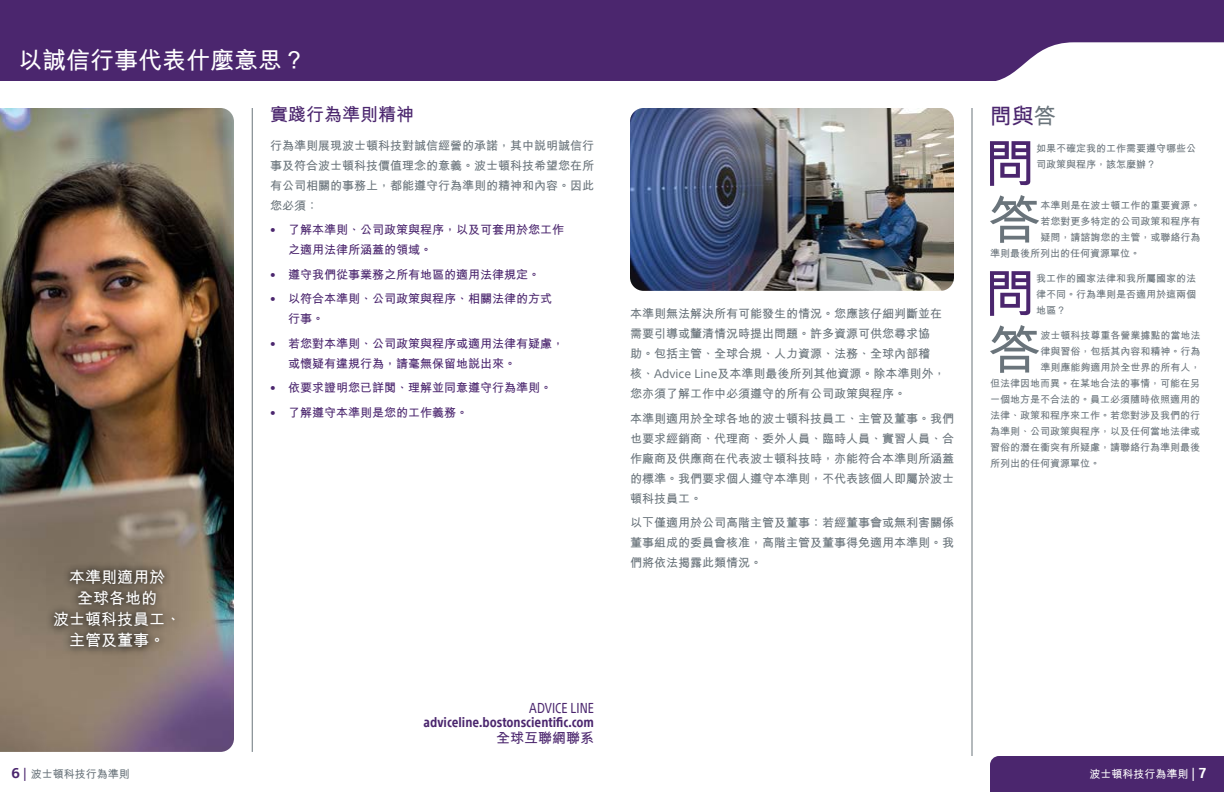
<style>
.page{position:relative;width:1224px;height:792px;background:#fff}
.page>*{position:absolute;margin:0;border:0;box-sizing:border-box;transform-origin:0 0}
.t1{font:700 52.4px "M Hei HK";color:#6a747b}
.t2{font:700 52.3px "M Hei HK";color:#4b266e}
.t3{font:700 24px "M Hei HK";color:#fff}
.t4{font:700 22px "M Hei HK";color:#4b266e}
.t5{font:700 18px "M Hei HK";color:#4b266e}
.t6{font:700 16px/21px "M Hei HK";color:#fff;text-align:center}
.t7{font:condensed 14px "SST";color:#4b266e}
.t8{font:700 14px "M Hei HK";color:#4b266e}
.t9{font:700 condensed 13.5px "SST";color:#4b266e}
.t10{font:700 12px/20px "M Hei HK";color:#6a747b;text-align:justify}
.t11{font:700 12px/20px "M Hei HK";color:#4b266e}
.t12{font:700 11px "M Hei HK";color:#6a747b}
.t13{font:700 11px "M Hei HK";color:#fff}
.t14{font:700 10px/16px "M Hei HK";color:#6a747b}
.s1{font-family:"SST";font-weight:300}
.s2{font-family:"SST";font-weight:400}
.s3{color:#6a747b}
.s4{font-family:"SST";font-size:14px;color:#4b266e}
.s5{font-size:14px;color:#4b266e}
.s6{font-size:14px}
.s7{font-family:"SST";font-size:14px}
</style>
<div class="page">
<div style="left:990px;top:756px;width:234px;height:36px;background:#4b266e"></div>
<img style="left:0;top:108px;width:234px;height:644px">
<div style="left:0;top:0;width:1224px;height:81px;background:#4b266e"></div>
<svg style="left:996px;top:42px;width:228px;height:39px;background:#e4dee9"></svg>
<img style="left:630px;top:108px;width:324px;height:183px">
<svg style="left:46px;top:561px;width:137px;height:95px;background:#736657"></svg>
<hr style="left:252px;top:108px;width:1px;height:644px;background:#6a747b">
<hr style="left:972px;top:108px;width:1px;height:648px;background:#6a747b">
<h3 class="t3" style="left:18px;top:43px;width:289px">以誠信行事代表什麼意思？</h3>
<h3 class="t6" style="left:53px;top:566px;width:129px">本準則適用於<br>全球各地的<br>波士頓科技員工、主管及董事。</h3>
<h3 class="t5" style="left:270px;top:101px;width:145px">實踐行為準則精神</h3>
<p class="t10" style="left:270px;top:135px;width:325px">行為準則展現波士頓科技對誠信經營的承諾，其中說明誠信行事及符合波士頓科技價值理念的意義。波士頓科技希望您在所有公司相關的事務上，都能遵守行為準則的精神和內容。因此您必須：</p>
<p class="t11" style="left:288px;top:219px;width:277px;text-indent:-18px"><span class="s1">•</span> 了解本準則、公司政策與程序，以及可套用於您工作之適用法律所涵蓋的領域。</p>
<p class="t11" style="left:270px;top:264px;width:271px"><span class="s1">•</span> 遵守我們從事業務之所有地區的適用法律規定。</p>
<p class="t11" style="left:288px;top:288px;width:265px;text-indent:-18px"><span class="s1">•</span> 以符合本準則、公司政策與程序、相關法律的方式行事。</p>
<p class="t11" style="left:288px;top:333px;width:277px;text-indent:-18px"><span class="s1">•</span> 若您對本準則、公司政策與程序或適用法律有疑慮，或懷疑有違規行為，請毫無保留地說出來。</p>
<p class="t11" style="left:270px;top:377px;width:283px"><span class="s1">•</span> 依要求證明您已詳閱、理解並同意遵守行為準則。</p>
<p class="t11" style="left:270px;top:402px;width:199px"><span class="s1">•</span> 了解遵守本準則是您的工作義務。</p>
<p class="t7" style="left:529px;top:700px;width:66px">ADVICE LINE</p>
<p class="t9" style="left:424px;top:714px;width:172px">adviceline.bostonscientific.com</p>
<p class="t8" style="left:496px;top:728px;width:99px">全球互聯網聯系</p>
<p class="t10" style="left:630px;top:303px;width:317px;text-align:left">本準則無法解決所有可能發生的情況。您應該仔細判斷並在需要引導或釐清情況時提出問題。許多資源可供您尋求協<br>助。包括主管、全球合規、人力資源、法務、全球內部稽<br>核、<span class="s2">Advice Line</span>及本準則最後所列其他資源。除本準則外，您亦須了解工作中必須遵守的所有公司政策與程序。</p>
<p class="t10" style="left:630px;top:407px;width:325px">本準則適用於全球各地的波士頓科技員工、主管及董事。我們也要求經銷商、代理商、委外人員、臨時人員、實習人員、合作廠商及供應商在代表波士頓科技時，亦能符合本準則所涵蓋的標準。我們要求個人遵守本準則，不代表該個人即屬於波士頓科技員工。</p>
<p class="t10" style="left:630px;top:512px;width:325px">以下僅適用於公司高階主管及董事：若經董事會或無利害關係董事組成的委員會核准，高階主管及董事得免適用本準則。我們將依法揭露此類情況。</p>
<h3 class="t4" style="left:990px;top:100px;width:67px">問與<span class="s3">答</span></h3>
<h2 class="t2" style="left:984px;top:125px;width:54px">問</h2>
<p class="t14" style="left:1036px;top:140px;width:161px">如果不確定我的工作需要遵守哪些公司政策與程序，該怎麼辦？</p>
<h1 class="t1" style="left:988px;top:182px;width:54px">答</h1>
<p class="t14" style="left:1041px;top:197px;width:161px">本準則是在波士頓工作的重要資源。</p>
<p class="t14" style="left:1041px;top:213px;width:161px">若您對更多特定的公司政策和程序有</p>
<p class="t14" style="left:1041px;top:229px;width:161px">疑問，請諮詢您的主管，或聯絡行為</p>
<p class="t14" style="left:990px;top:245px;width:152px">準則最後所列出的任何資源單位。</p>
<h2 class="t2" style="left:984px;top:255px;width:54px">問</h2>
<p class="t14" style="left:1036px;top:270px;width:161px;text-align:justify">我工作的國家法律和我所屬國家的法律不同。行為準則是否適用於這兩個地區？</p>
<h1 class="t1" style="left:988px;top:312px;width:54px">答</h1>
<p class="t14" style="left:1041px;top:327px;width:161px">波士頓科技尊重各營業據點的當地法</p>
<p class="t14" style="left:1041px;top:343px;width:161px">律與習俗，包括其內容和精神。行為</p>
<p class="t14" style="left:1041px;top:359px;width:161px">準則應能夠適用於全世界的所有人，</p>
<p class="t14" style="left:990px;top:375px;width:212px">但法律因地而異。在某地合法的事情，可能在另</p>
<p class="t14" style="left:990px;top:391px;width:212px">一個地方是不合法的。員工必須隨時依照適用的</p>
<p class="t14" style="left:990px;top:407px;width:212px">法律、政策和程序來工作。若您對涉及我們的行</p>
<p class="t14" style="left:990px;top:423px;width:212px">為準則、公司政策與程序，以及任何當地法律或</p>
<p class="t14" style="left:990px;top:439px;width:212px">習俗的潛在衝突有所疑慮，請聯絡行為準則最後</p>
<p class="t14" style="left:990px;top:455px;width:111px">所列出的任何資源單位。</p>
<p class="t12" style="left:12px;top:766px;width:120px"><span class="s4">6</span> <span class="s5">|</span> 波士頓科技行為準則</p>
<p class="t13" style="left:1089px;top:766px;width:118px">波士頓科技行為準則 <span class="s6">|</span> <span class="s7">7</span></p>
</div>
